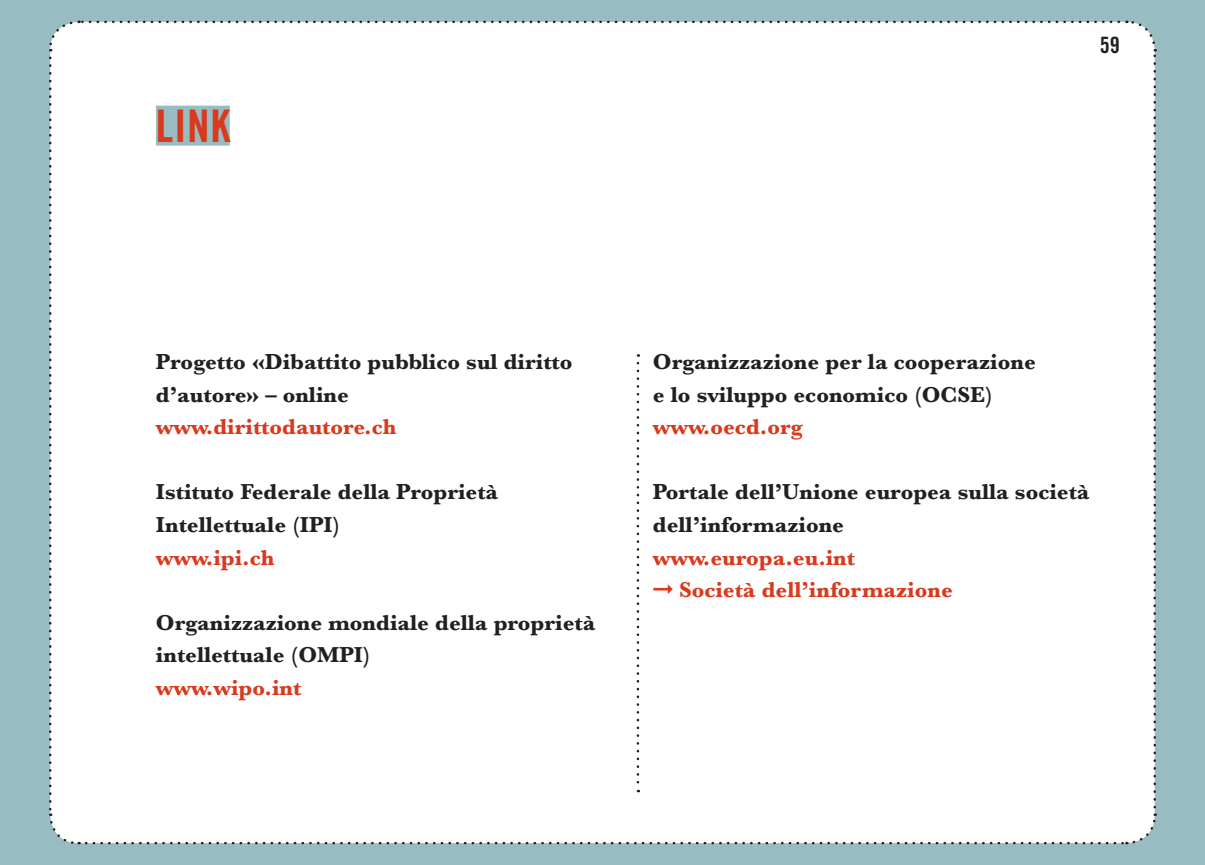
<style>
.page{position:relative;width:1205px;height:865px;background:#99bcc2}
.page>*{position:absolute;margin:0;border:0;box-sizing:border-box;transform-origin:0 0}
.t1{font:45px "Trade Gothic Bold Cond Twenty";color:#d93a1e}
.t2{font:700 22.5px/32.5px "Baskerville";color:#231f20}
.t3{font:700 22.5px/32.5px "Baskerville";color:#d93a1e}
.t4{font:22.5px "Trade Gothic Bold Cond Twenty";color:#231f20}
</style>
<div class="page">
<div style="left:50px;top:22px;width:1104px;height:821px;background:#fff;border-radius:28px"></div>
<svg style="left:48px;top:58px;width:32px;height:787px"></svg>
<svg style="left:86px;top:813px;width:1071px;height:32px"></svg>
<svg style="left:1126px;top:19px;width:30px;height:788px"></svg>
<svg style="left:48px;top:20px;width:1071px;height:31px"></svg>
<div style="left:156px;top:106px;width:74px;height:40px;background:#99bcc2"></div>
<svg style="left:637px;top:363px;width:2px;height:429px"></svg>
<h1 class="t1" style="left:156px;top:109px;width:76px">LINK</h1>
<p class="t4" style="left:1100px;top:36px;width:21px">59</p>
<p class="t2" style="left:156px;top:348px;width:418px">Progetto «Dibattito pubblico sul diritto d’autore» – online</p>
<p class="t3" style="left:156px;top:413px;width:242px">www.dirittodautore.ch</p>
<p class="t2" style="left:156px;top:478px;width:344px">Istituto Federale della Proprietà<br>Intellettuale (IPI)</p>
<p class="t3" style="left:156px;top:543px;width:120px">www.ipi.ch</p>
<p class="t2" style="left:156px;top:608px;width:441px">Organizzazione mondiale della proprietà intellettuale (OMPI)</p>
<p class="t3" style="left:156px;top:673px;width:147px">www.wipo.int</p>
<p class="t2" style="left:653px;top:348px;width:384px">Organizzazione per la cooperazione e lo sviluppo economico (OCSE)</p>
<p class="t3" style="left:653px;top:413px;width:151px">www.oecd.org</p>
<p class="t2" style="left:653px;top:478px;width:438px">Portale dell’Unione europea sulla società dell’informazione</p>
<p class="t3" style="left:653px;top:543px;width:301px">www.europa.eu.int<br>➞ Società dell’informazione</p>
</div>
